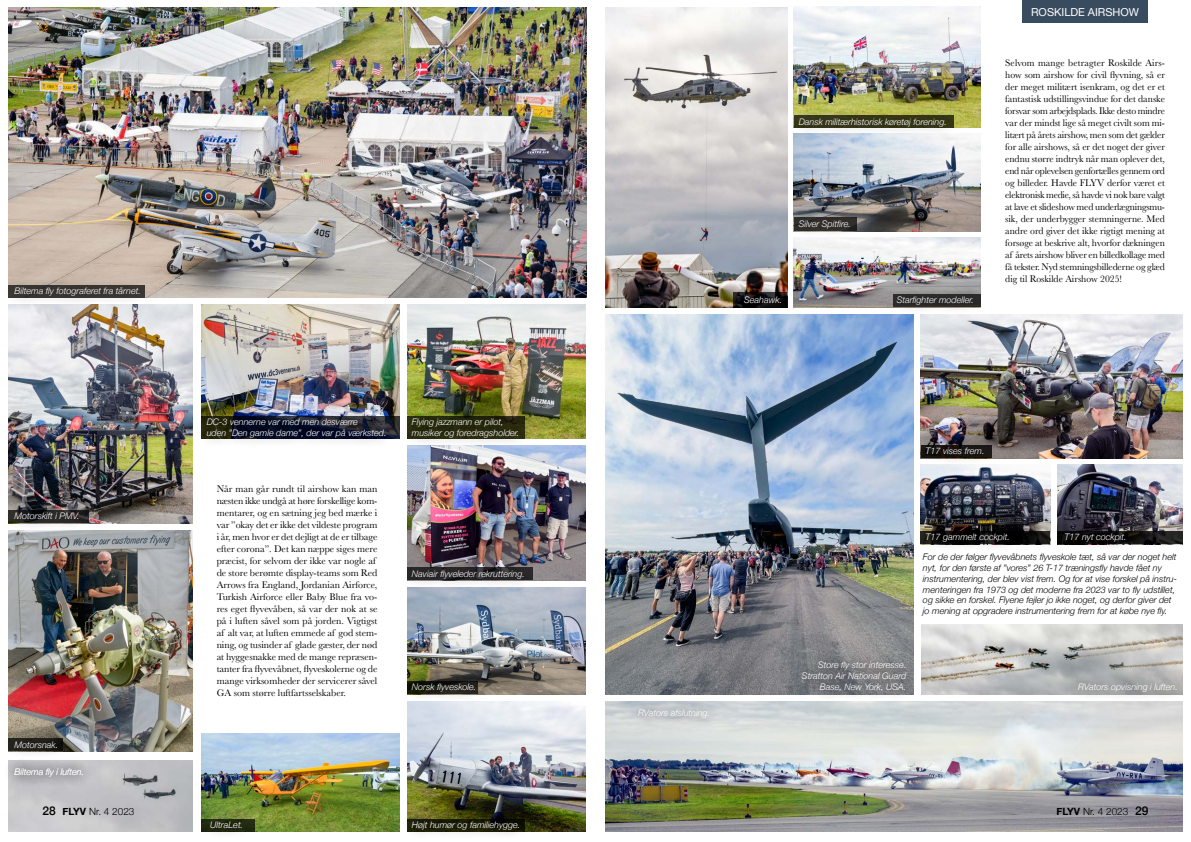
<style>
.page{position:relative;width:1191px;height:842px;background:#fff}
.page>*{position:absolute;margin:0;border:0;box-sizing:border-box;transform-origin:0 0}
.t1{font:11px "Helvetica Neue";color:#fff}
.t2{font:10px/12px "Baskerville";color:#000;text-align:justify}
.t3{font:300 10px "Helvetica Neue";color:#000}
.t4{font:italic 300 9px/10.8px "Helvetica Neue";color:#fff}
.t5{font:italic 300 9px/10.8px "Helvetica Neue";color:#000}
.s1{font-weight:500;font-size:12px}
.s2{font-weight:700}
</style>
<div class="page">
<img style="left:605px;top:7px;width:182px;height:300px">
<img style="left:794px;top:7px;width:186px;height:121px">
<img style="left:794px;top:137px;width:186px;height:94px">
<img style="left:794px;top:238px;width:186px;height:69px">
<img style="left:9px;top:7px;width:578px;height:291px">
<img style="left:605px;top:701px;width:577px;height:131px">
<img style="left:605px;top:315px;width:308px;height:379px">
<img style="left:921px;top:315px;width:261px;height:143px">
<img style="left:201px;top:304px;width:198px;height:113px">
<img style="left:407px;top:304px;width:178px;height:135px">
<img style="left:407px;top:445px;width:178px;height:135px">
<img style="left:407px;top:587px;width:178px;height:107px">
<img style="left:407px;top:701px;width:178px;height:131px">
<img style="left:201px;top:734px;width:198px;height:98px">
<img style="left:921px;top:625px;width:261px;height:69px">
<img style="left:9px;top:304px;width:184px;height:219px">
<img style="left:9px;top:531px;width:184px;height:220px">
<img style="left:9px;top:760px;width:184px;height:72px">
<div style="left:201px;top:819px;width:54px;height:13px;background:#232c0e"></div>
<div style="left:1022px;top:0;width:125px;height:23px;background:#394b5e"></div>
<img style="left:921px;top:466px;width:129px;height:66px">
<img style="left:1057px;top:465px;width:125px;height:67px">
<div style="left:199px;top:809px;width:53px;height:31px;background:#000;opacity:.75"></div>
<div style="left:400px;top:810px;width:130px;height:31px;background:#000;opacity:.75"></div>
<div style="left:400px;top:672px;width:85px;height:31px;background:#000;opacity:.75"></div>
<div style="left:733px;top:284px;width:58px;height:31px;background:#000;opacity:.75"></div>
<div style="left:886px;top:284px;width:97px;height:32px;background:#000;opacity:.75"></div>
<div style="left:788px;top:208px;width:72px;height:31px;background:#000;opacity:.75"></div>
<div style="left:787px;top:106px;width:169px;height:32px;background:#000;opacity:.75"></div>
<div style="left:1067px;top:671px;width:120px;height:31px;background:#000;opacity:.75"></div>
<div style="left:791px;top:650px;width:127px;height:52px;background:#000;opacity:.75"></div>
<div style="left:627px;top:697px;width:92px;height:32px;background:#000;opacity:.75"></div>
<div style="left:400px;top:559px;width:134px;height:31px;background:#000;opacity:.75"></div>
<div style="left:400px;top:407px;width:129px;height:42px;background:#000;opacity:.75"></div>
<svg style="left:1135px;top:532px;width:47px;height:12px"></svg>
<svg style="left:1019px;top:532px;width:31px;height:12px"></svg>
<div style="left:1054px;top:521px;width:81px;height:31px;background:#000;opacity:.75"></div>
<div style="left:915px;top:521px;width:104px;height:32px;background:#000;opacity:.75"></div>
<div style="left:915px;top:435px;width:78px;height:31px;background:#000;opacity:.75"></div>
<div style="left:195px;top:406px;width:201px;height:43px;background:#000;opacity:.75"></div>
<div style="left:3px;top:500px;width:87px;height:31px;background:#000;opacity:.75"></div>
<div style="left:3px;top:729px;width:64px;height:30px;background:#000;opacity:.75"></div>
<div style="left:3px;top:756px;width:90px;height:31px;background:#000;opacity:.75"></div>
<div style="left:3px;top:276px;width:147px;height:31px;background:#000;opacity:.75"></div>
<p class="t4" style="left:15px;top:285px;width:128px">Biltema fly fotograferet fra tårnet.</p>
<p class="t4" style="left:15px;top:510px;width:67px">Motorskift i PMV.</p>
<p class="t4" style="left:15px;top:738px;width:45px">Motorsnak.</p>
<p class="t4" style="left:15px;top:766px;width:71px">Biltema fly i luften.</p>
<p class="t4" style="left:207px;top:416px;width:181px">DC-3 vennerne var med men desværre<br>uden ”Den gamle dame”, der var på værksted.</p>
<p class="t2" style="left:217px;top:482px;width:162px;text-align:left">Når man går rundt til airshow kan man næsten ikke undgå at høre forskellige kom&shy;mentarer, og en sætning jeg bed mærke i var ”okay det er ikke det vildeste program i år, men hvor er det dejligt at de er tilbage efter corona”. Det kan næppe siges mere præcist, for selvom der ikke var nogle af de store berømte display-teams som Red Arrows fra England, Jordanian Airforce, Turkish Airforce eller Baby Blue fra vo&shy;res eget flyvevåben, så var der nok at se på i luften såvel som på jorden. Vigtigst af alt var, at luften emmede af god stem&shy;ning, og tusinder af glade gæster, der nød at hyggesnakke med de mange repræsen&shy;tanter fra flyvevåbnet, flyveskolerne og de mange virksomheder der servicerer såvel GA som større luftfartsselskaber.</p>
<p class="t4" style="left:412px;top:416px;width:109px">Flying jazzmann er pilot, musiker og foredragsholder.</p>
<p class="t4" style="left:412px;top:568px;width:115px">Naviair flyveleder rekruttering.</p>
<p class="t4" style="left:412px;top:681px;width:66px">Norsk flyveskole.</p>
<p class="t4" style="left:798px;top:116px;width:150px">Dansk militærhistorisk køretøj forening.</p>
<p class="t4" style="left:798px;top:217px;width:54px">Silver Spitfire.</p>
<p class="t4" style="left:744px;top:293px;width:39px">Seahawk.</p>
<p class="t4" style="left:896px;top:293px;width:79px">Starfighter modeller.</p>
<p class="t1" style="left:1031px;top:4px;width:109px">ROSKILDE AIRSHOW</p>
<p class="t2" style="left:1005px;top:57px;width:161px">Selvom mange betragter Roskilde Airs&shy;how som airshow for civil flyvning, så er der meget militært isenkram, og det er et fantastisk udstillingsvindue for det danske forsvar som arbejdsplads. Ikke desto mindre var der mindst lige så meget civilt som mi&shy;litært på årets airshow, men som det gælder for alle airshows, så er det noget der giver endnu større indtryk når man oplever det, end når oplevelsen genfortælles gennem ord og billeder. Havde FLYV derfor været et elektronisk medie, så havde vi nok bare valgt at lave et slideshow med underlægningsmu&shy;sik, der underbygger stemningerne. Med andre ord giver det ikke rigtigt mening at forsøge at beskrive alt, hvorfor dækningen af årets airshow bliver en billedkollage med få tekster. Nyd stemningsbillederne og glæd dig til Roskilde Airshow 2025!</p>
<p class="t4" style="left:638px;top:707px;width:74px">RVators afslutning.</p>
<p class="t4" style="left:925px;top:445px;width:60px">T17 vises frem.</p>
<p class="t4" style="left:925px;top:531px;width:86px">T17 gammelt cockpit.</p>
<p class="t4" style="left:1064px;top:531px;width:64px">T17 nyt cockpit.</p>
<p class="t5" style="left:923px;top:551px;width:256px">For de der følger flyvevåbnets flyveskole tæt, så var der noget helt nyt, for den første af ”vores” 26 T-17 træningsfly havde fået ny instrumentering, der blev vist frem. Og for at vise forskel på instru&shy;menteringen fra 1973 og det moderne fra 2023 var to fly udstillet, og sikke en forskel. Flyene fejler jo ikke noget, og derfor giver det jo mening at opgradere instrumentering frem for at købe nye fly.</p>
<p class="t4" style="left:802px;top:659px;width:106px;text-align:right">Store fly stor interesse.<br>Stratton Air National Guard<br>Base, New York, USA.</p>
<p class="t4" style="left:1078px;top:680px;width:101px">RVators opvisning i luften.</p>
<p class="t3" style="left:43px;top:803px;width:93px"><span class="s1">28</span> <span class="s2">FLYV</span> Nr. 4 2023</p>
<p class="t3" style="left:1056px;top:803px;width:93px"><span class="s2">FLYV</span> Nr. 4 2023 <span class="s1">29</span></p>
<p class="t4" style="left:210px;top:818px;width:34px">UltraLet.</p>
<p class="t4" style="left:412px;top:818px;width:110px">Højt humør og familiehygge.</p>
</div>
